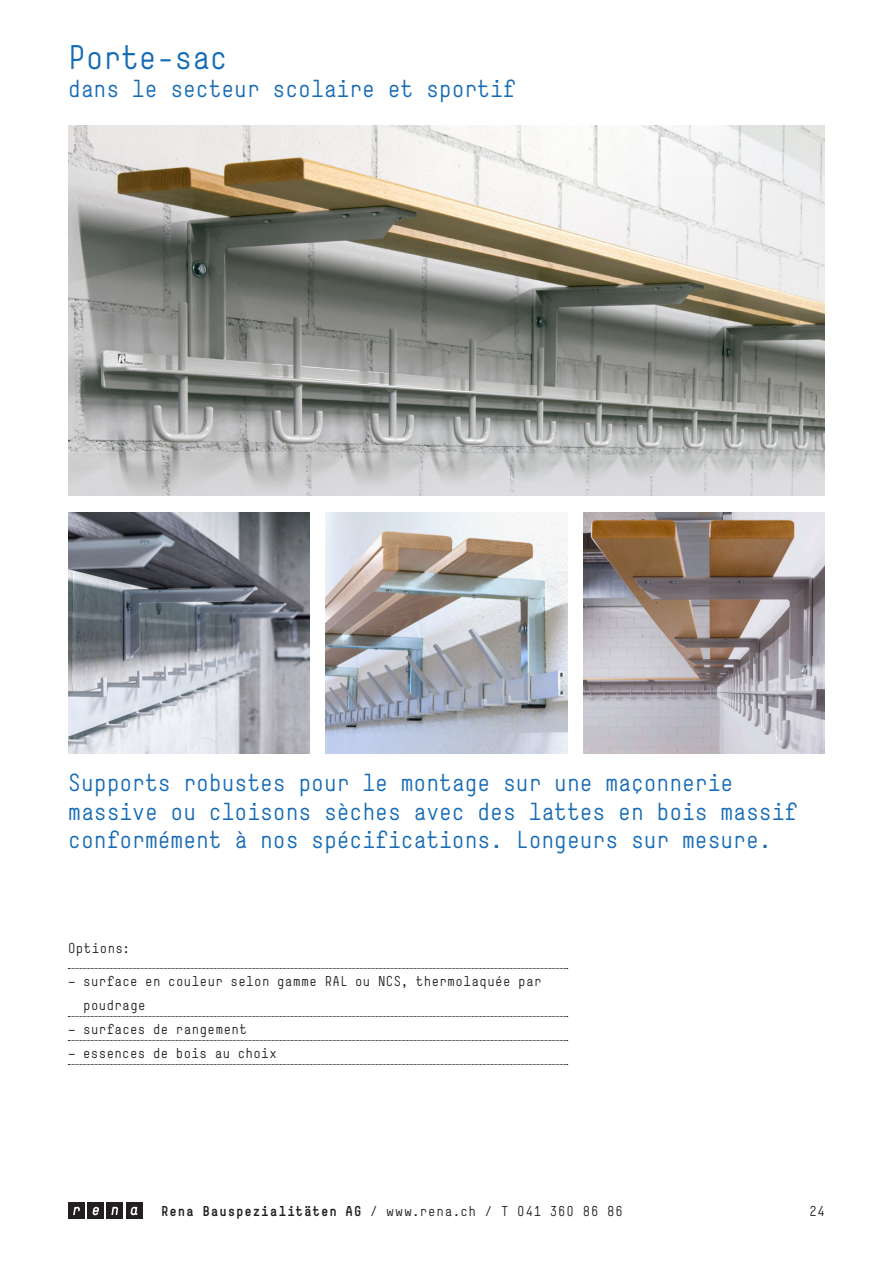
<style>
.page{position:relative;width:893px;height:1263px;background:#fff}
.page>*{position:absolute;margin:0;border:0;box-sizing:border-box;transform-origin:0 0}
.t1{font:32.25px "Simple rena";color:#176cb6}
.t2{font:23.25px/28.5px "Simple rena";color:#176cb6}
.t3{font:13.5px/24px "Simple rena";letter-spacing:.035em;color:#231f20}
.t4{font:13.5px "Simple rena";letter-spacing:.065em;color:#231f20}
.s1{font-family:"Simple Bold rena"}
</style>
<div class="page">
<div style="left:126px;top:1202px;width:17px;height:17px;background:#231f20"></div>
<svg style="left:131px;top:1207px;width:6px;height:8px"></svg>
<div style="left:87px;top:1202px;width:17px;height:17px;background:#231f20"></div>
<svg style="left:93px;top:1207px;width:6px;height:8px"></svg>
<div style="left:106px;top:1202px;width:17px;height:17px;background:#231f20"></div>
<svg style="left:111px;top:1207px;width:7px;height:8px"></svg>
<div style="left:68px;top:1202px;width:17px;height:17px;background:#231f20"></div>
<svg style="left:73px;top:1207px;width:7px;height:8px"></svg>
<img style="left:584px;top:512px;width:241px;height:241px">
<img style="left:326px;top:512px;width:241px;height:241px">
<img style="left:68px;top:512px;width:241px;height:241px">
<img style="left:68px;top:125px;width:757px;height:370px">
<svg style="left:68px;top:968px;width:500px;height:1px"></svg>
<svg style="left:68px;top:1016px;width:500px;height:1px"></svg>
<svg style="left:68px;top:1040px;width:500px;height:1px"></svg>
<svg style="left:68px;top:1064px;width:500px;height:1px"></svg>
<h1 class="t1" style="left:68px;top:38px;width:161px">Porte-sac</h1>
<p class="t2" style="left:68px;top:74px;width:449px">dans le secteur scolaire et sportif</p>
<p class="t2" style="left:68px;top:769px;width:730px">Supports robustes pour le montage sur une maçonnerie massive ou cloisons sèches avec des lattes en bois massif conformément à nos spécifications. Longeurs sur mesure.</p>
<p class="t3" style="left:68px;top:936px;width:63px">Options:</p>
<p class="t3" style="left:83px;top:969px;width:460px;text-indent:-15px">— surface en couleur selon gamme RAL ou NCS, thermolaquée par poudrage</p>
<p class="t3" style="left:68px;top:1017px;width:180px">— surfaces de rangement</p>
<p class="t3" style="left:68px;top:1041px;width:210px">— essences de bois au choix</p>
<p class="t4" style="left:161px;top:1203px;width:463px"><span class="s1">Rena Bauspezialitäten AG</span> / www.rena.ch / T 041 360 86 86</p>
<p class="t3" style="left:809px;top:1199px;width:17px">24</p>
</div>
